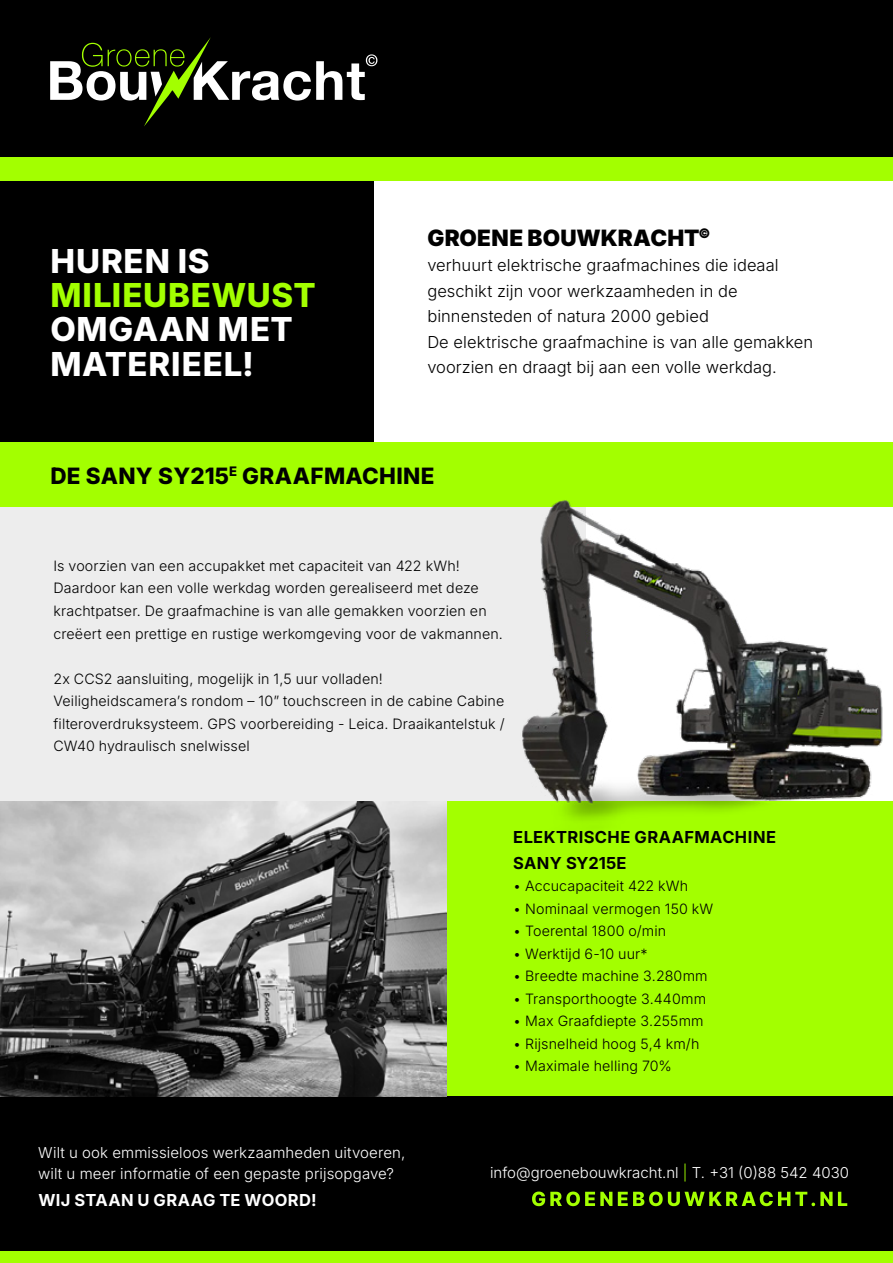
<style>
.page{position:relative;width:893px;height:1263px;background:#fff}
.page>*{position:absolute;margin:0;border:0;box-sizing:border-box;transform-origin:0 0}
.t1{font:800 33px/34.5px "Inter";letter-spacing:.025em;color:#fff}
.t2{font:800 33px "Inter";letter-spacing:.02em;color:#a3ff00}
.t3{font:800 22.5px "Inter";letter-spacing:.015em;color:#000}
.t4{font:900 22.5px "Inter";letter-spacing:.005em;color:#000}
.t5{font:300 16.5px/25.5px "Inter";letter-spacing:.005em;color:#000}
.t6{font:700 16.5px/25.5px "Inter";letter-spacing:.02em;color:#000}
.t7{font:700 16.5px "Inter";letter-spacing:.02em;color:#fff}
.t8{font:300 15px/21px "Inter";letter-spacing:.005em;color:#fff}
.t9{font:300 14.25px/22.5px "Inter";letter-spacing:.01em;color:#000}
.s1{color:#a3ff00}
</style>
<div class="page">
<div style="left:0;top:505px;width:585px;height:322px;background:#ededed"></div>
<div style="left:0;top:442px;width:893px;height:65px;background:#a3ff00"></div>
<div style="left:446px;top:801px;width:447px;height:316px;background:#a3ff00"></div>
<div style="left:0;top:0;width:893px;height:173px;background:#000"></div>
<div style="left:0;top:173px;width:373px;height:269px;background:#000"></div>
<div style="left:0;top:157px;width:893px;height:24px;background:#a3ff00"></div>
<svg style="left:50px;top:37px;width:327px;height:89px"></svg>
<div style="left:0;top:1096px;width:893px;height:167px;background:#000"></div>
<div style="left:0;top:1252px;width:893px;height:11px;background:#a3ff00"></div>
<svg style="left:532px;top:1191px;width:315px;height:15px"></svg>
<img style="left:522px;top:500px;width:361px;height:322px">
<img style="left:0;top:801px;width:446px;height:295px">
<h1 class="t1" style="left:50px;top:242px;width:161px">HUREN IS</h1>
<h1 class="t2" style="left:50px;top:270px;width:267px">MILIEUBEWUST</h1>
<h1 class="t1" style="left:50px;top:311px;width:244px">OMGAAN MET<br>MATERIEEL!</h1>
<h2 class="t4" style="left:427px;top:220px;width:285px">GROENE BOUWKRACHT<sup>©</sup></h2>
<p class="t5" style="left:427px;top:252px;width:387px">verhuurt elektrische graafmachines die ideaal geschikt zijn voor werkzaamheden in de binnensteden of natura 2000 gebied<br>De elektrische graafmachine is van alle gemakken voorzien en draagt bij aan een volle werkdag.</p>
<h2 class="t3" style="left:50px;top:459px;width:386px">DE SANY SY215<sup>E</sup> GRAAFMACHINE</h2>
<p class="t9" style="left:53px;top:554px;width:451px">Is voorzien van een accupakket met capaciteit van 422 kWh!<br>Daardoor kan een volle werkdag worden gerealiseerd met deze krachtpatser. De graafmachine is van alle gemakken voorzien en creëert een prettige en rustige werkomgeving voor de vakmannen.</p>
<p class="t9" style="left:53px;top:667px;width:453px">2x CCS2 aansluiting, mogelijk in 1,5 uur volladen!<br>Veiligheidscamera’s rondom – 10” touchscreen in de cabine Cabine filteroverdruksysteem. GPS voorbereiding - Leica. Draaikantelstuk / CW40 hydraulisch snelwissel</p>
<p class="t6" style="left:513px;top:824px;width:264px">ELEKTRISCHE GRAAFMACHINE<br>SANY SY215E</p>
<p class="t9" style="left:513px;top:874px;width:177px">• Accucapaciteit 422 kWh</p>
<p class="t9" style="left:513px;top:897px;width:202px">• Nominaal vermogen 150 kW</p>
<p class="t9" style="left:513px;top:919px;width:155px">• Toerental 1800 o/min</p>
<p class="t9" style="left:513px;top:942px;width:136px">• Werktijd 6-10 uur*</p>
<p class="t9" style="left:513px;top:964px;width:196px">• Breedte machine 3.280mm</p>
<p class="t9" style="left:513px;top:987px;width:194px">• Transporthoogte 3.440mm</p>
<p class="t9" style="left:513px;top:1009px;width:192px">• Max Graafdiepte 3.255mm</p>
<p class="t9" style="left:513px;top:1032px;width:188px">• Rijsnelheid hoog 5,4 km/h</p>
<p class="t9" style="left:513px;top:1054px;width:160px">• Maximale helling 70%</p>
<p class="t8" style="left:38px;top:1141px;width:369px">Wilt u ook emmissieloos werkzaamheden uitvoeren, wilt u meer informatie of een gepaste prijsopgave?</p>
<p class="t7" style="left:38px;top:1188px;width:280px">WIJ STAAN U GRAAG TE WOORD!</p>
<p class="t8" style="left:490px;top:1161px;width:360px">info@groenebouwkracht.nl <span class="s1">|</span> T. +31 (0)88 542 4030</p>
</div>
